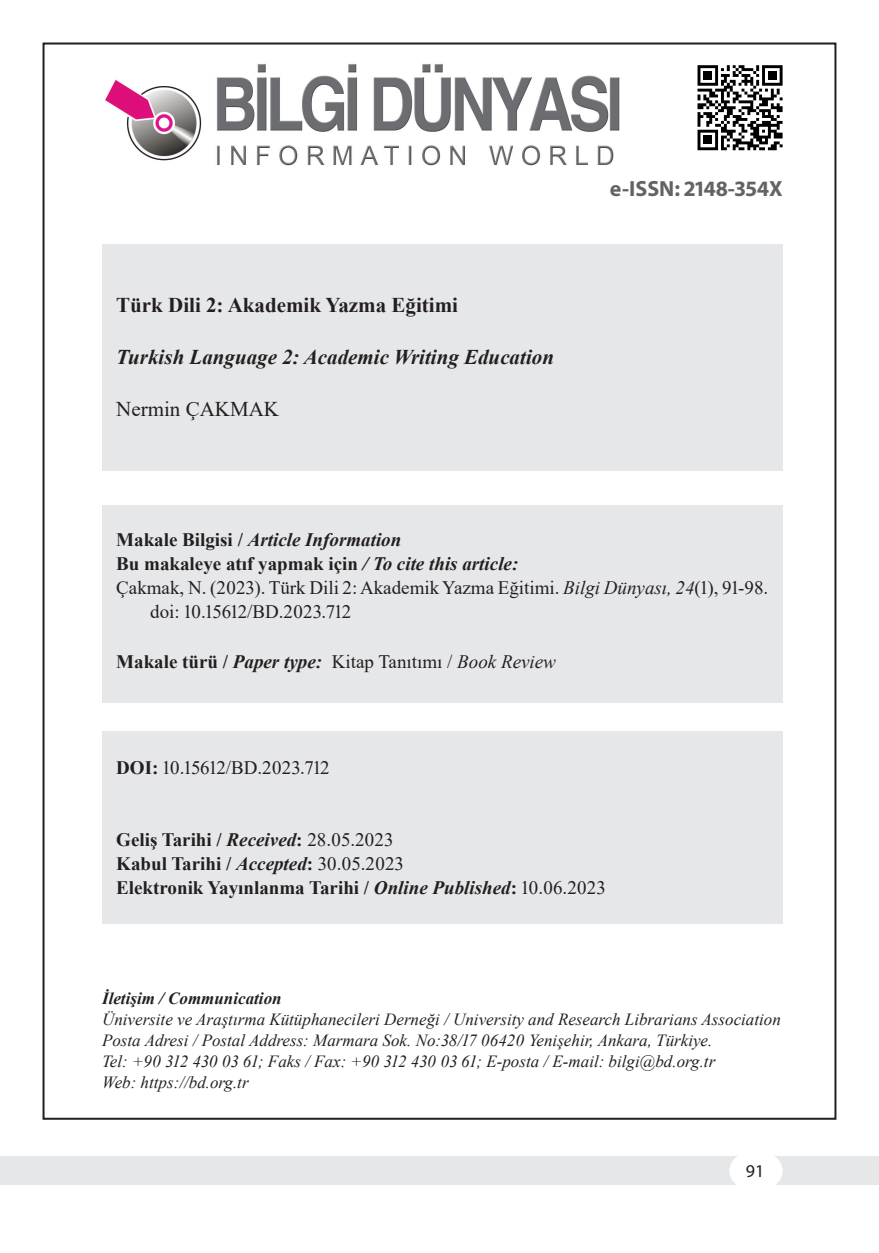
<style>
.page{position:relative;width:879px;height:1253px;background:#fff}
.page>*{position:absolute;margin:0;border:0;box-sizing:border-box;transform-origin:0 0}
.t1{font:700 22px "Myriad Pro";color:#636366}
.Title_Page_Article_T{font:italic 700 21px "Times New Roman";color:#231f20}
.Title_Page_Article_T-2{font:700 21px "Times New Roman";color:#231f20}
.Title_Page_Authors{font:21px "Times New Roman";color:#231f20}
.Article_Info{font:700 19px/24px "Times New Roman";color:#231f20}
.Cite_as{font:19px/24px "Times New Roman";color:#231f20}
.Article_Info-2{font:19px "Times New Roman";color:#231f20}
.Article_Info-3{font:italic 700 19px "Times New Roman";color:#231f20}
.t2{font:18px "Myriad Pro";color:#231f20}
.Title_Page_Communica{font:italic 17px/21px "Times New Roman";color:#231f20}
.Title_Page_Communica-2{font:italic 700 17px "Times New Roman";color:#231f20}
.s1{font-style:normal}
.s2{font-style:italic}
.s3{font-weight:700}
.s4{font-weight:400}
</style>
<div class="page">
<div style="left:0;top:1157px;width:879px;height:28px;background:#e6e7e9"></div>
<div style="left:729px;top:1154px;width:53px;height:34px;background:#fff;border-radius:17px"></div>
<img style="left:105px;top:64px;width:515px;height:102px">
<svg style="left:697px;top:65px;width:85px;height:85px"></svg>
<div style="left:102px;top:244px;width:680px;height:227px;background:#e6e7e9"></div>
<div style="left:102px;top:505px;width:680px;height:197px;background:#e6e7e9"></div>
<div style="left:102px;top:731px;width:680px;height:193px;background:#e6e7e9"></div>
<p class="Title_Page_Article_T-2" style="left:116px;top:290px;width:343px">Türk Dili 2: Akademik Yazma Eğitimi</p>
<p class="Title_Page_Article_T" style="left:116px;top:342px;width:439px">Turkish Language 2: Academic Writing Education</p>
<p class="Title_Page_Authors" style="left:116px;top:394px;width:164px">Nermin ÇAKMAK</p>
<p class="t1" style="left:610px;top:174px;width:174px">e-ISSN: 2148-354X</p>
<p class="Article_Info-3" style="left:116px;top:526px;width:287px"><span class="s1">Makale Bilgisi /</span> Article Information</p>
<p class="Article_Info" style="left:116px;top:551px;width:404px">Bu makaleye atıf yapmak için <span class="s2">/ To cite this article:</span></p>
<p class="Cite_as" style="left:150px;top:575px;width:619px;text-indent:-34px">Çakmak, N. (2023). Türk Dili 2: Akademik Yazma Eğitimi. <span class="s2">Bilgi Dünyası, 24</span>(1), 91-98. doi: 10.15612/BD.2023.712</p>
<p class="Article_Info" style="left:116px;top:649px;width:207px">Makale türü / <span class="s2">Paper type:</span></p>
<p class="Article_Info-2" style="left:332px;top:649px;width:226px">Kitap Tanıtımı / <span class="s2">Book Review</span></p>
<p class="Article_Info-2" style="left:116px;top:754px;width:215px"><span class="s3">DOI:</span> 10.15612/BD.2023.712</p>
<p class="Article_Info" style="left:116px;top:827px;width:490px">Geliş Tarihi / <span class="s2">Received</span>: <span class="s4">28.05.2023<br></span>Kabul Tarihi / <span class="s2">Accepted</span>: <span class="s4">30.05.2023<br></span>Elektronik Yayınlanma Tarihi / <span class="s2">Online Published</span>: <span class="s4">10.06.2023</span></p>
<p class="Title_Page_Communica-2" style="left:102px;top:986px;width:181px">İletişim / Communication</p>
<p class="Title_Page_Communica" style="left:102px;top:1008px;width:680px">Üniversite ve Araştırma Kütüphanecileri Derneği / University and Research Librarians Association<br>Posta Adresi / Postal Address: Marmara Sok. No:38/17 06420 Yenişehir, Ankara, Türkiye.</p>
<p class="Title_Page_Communica" style="left:102px;top:1050px;width:615px">Tel: +90 312 430 03 61; Faks / Fax: +90 312 430 03 61; E-posta / E-mail: bilgi@bd.org.tr<br>Web: https://bd.org.tr</p>
<p class="t2" style="left:746px;top:1160px;width:20px">91</p>
</div>
